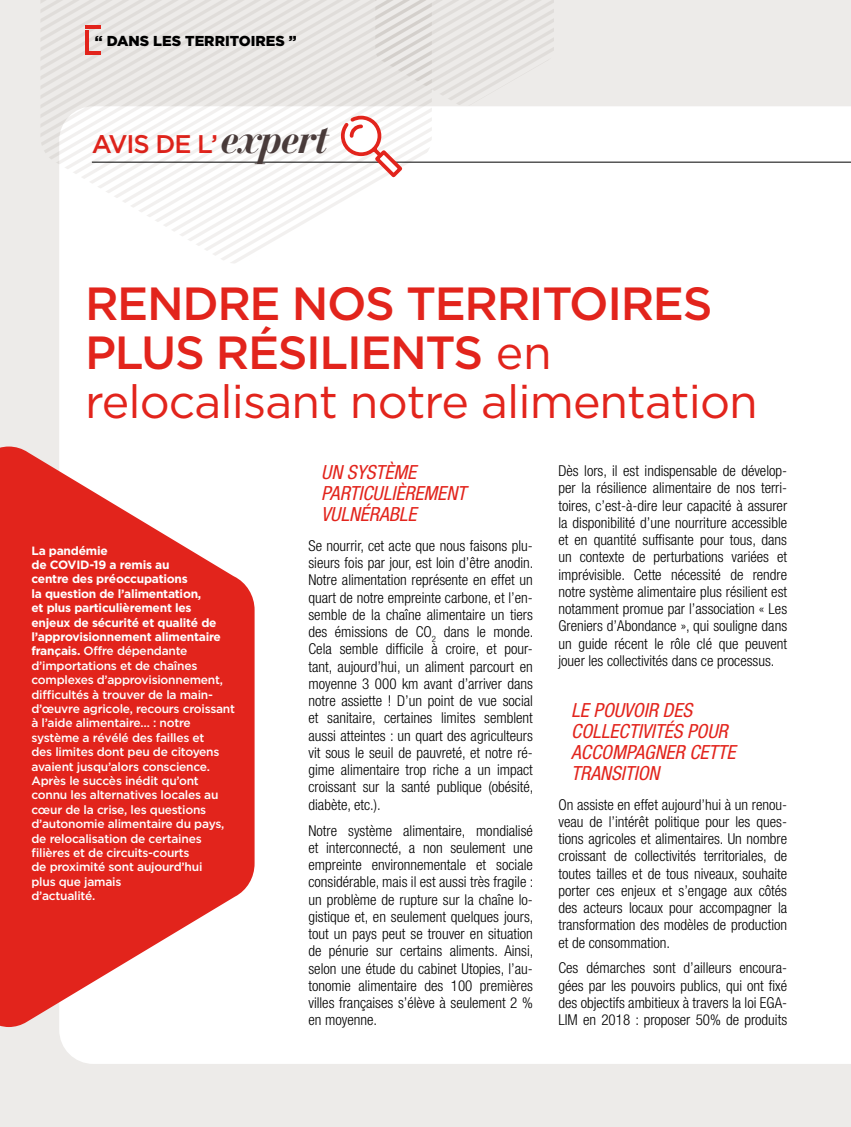
<style>
.page{position:relative;width:851px;height:1127px;background:#fff}
.page>*{position:absolute;margin:0;border:0;box-sizing:border-box;transform-origin:0 0}
.t1{font:500 46.5px/48.6px "Gotham HTF";letter-spacing:-.03em;color:#e2241c}
.t2{font:500 25.5px "Gotham HTF";letter-spacing:-.04em;color:#e2241c}
.t3{font:italic condensed 19.5px/21px "Helvetica Neue";color:#e2241c}
.t4{font:300 condensed 15px/17.2px "Helvetica Neue LT";color:#000;text-align:justify}
.t5{font:900 14.4px "Gotham HTF";color:#000}
.t6{font:500 12px/14.4px "Gotham HTF";letter-spacing:-.02em;color:#fff}
.s1{font-family:"Bauer Bodoni";font-weight:700;font-style:italic;font-size:42px;color:#4b3d3c}
.s2{font-weight:400}
.s3{font-weight:700}
</style>
<div class="page">
<div style="left:0;top:0;width:850px;height:1127px;background:#edebe9"></div>
<div style="left:59px;top:106px;width:791px;height:958px;background:#fff"></div>
<hr style="left:92px;top:162px;width:758px;height:1px;background:#000">
<svg style="left:41px;top:0;width:391px;height:264px"></svg>
<svg style="left:375px;top:0;width:179px;height:106px"></svg>
<svg style="left:339px;top:114px;width:66px;height:67px"></svg>
<svg style="left:0;top:446px;width:254px;height:581px;background:#e8554f"></svg>
<hr style="left:85px;top:26px;width:16px;height:3px;background:#e2241c">
<hr style="left:89px;top:51px;width:12px;height:4px;background:#e2241c">
<hr style="left:85px;top:30px;width:3px;height:25px;background:#e2241c">
<p class="t5" style="left:95px;top:33px;width:203px">“ DANS LES TERRITOIRES ”</p>
<h2 class="t2" style="left:92px;top:130px;width:239px">AVIS DE L’ <span class="s1">expert</span></h2>
<h1 class="t1" style="left:85px;top:278px;width:674px">RENDRE NOS TERRITOIRES<br>PLUS RÉSILIENTS <span class="s2">en relocalisant notre alimentation</span></h1>
<p class="t6" style="left:31px;top:543px;width:205px"><span class="s3">La pandémie<br>de COVID-19 a remis au<br>centre des préoccupations<br>la question de l’alimentation,<br>et plus particulièrement les<br>enjeux de sécurité et qualité de l’approvisionnement alimentaire français.</span> Offre dépendante d’importations et de chaînes complexes d’approvisionnement, difficultés à trouver de la main&shy;d’œuvre agricole, recours croissant à l’aide alimentaire… : notre système a révélé des failles et<br>des limites dont peu de citoyens avaient jusqu’alors conscience.<br>Après le succès inédit qu’ont connu les alternatives locales au cœur de la crise, les questions d’autonomie alimentaire du pays, de relocalisation de certaines filières et de circuits-courts<br>de proximité sont aujourd’hui<br>plus que jamais<br>d’actualité.</p>
<h3 class="t3" style="left:321px;top:461px;width:151px">UN SYSTÈME<br>PARTICULIÈREMENT<br>VULNÉRABLE</h3>
<p class="t4" style="left:308px;top:537px;width:226px">Se nourrir, cet acte que nous faisons plu&shy;sieurs fois par jour, est loin d’être anodin.<br>Notre alimentation représente en effet un quart de notre empreinte carbone, et l’en&shy;semble de la chaîne alimentaire un tiers des émissions de CO<sub>2</sub> dans le monde.<br>Cela semble difficile à croire, et pour&shy;tant, aujourd’hui, un aliment parcourt en moyenne 3 000 km avant d’arriver dans notre assiette ! D’un point de vue social et sanitaire, certaines limites semblent aussi atteintes : un quart des agriculteurs vit sous le seuil de pauvreté, et notre ré&shy;gime alimentaire trop riche a un impact croissant sur la santé publique (obésité, diabète, etc.).</p>
<p class="t4" style="left:308px;top:821px;width:226px">Notre système alimentaire, mondialisé et interconnecté, a non seulement une empreinte environnementale et sociale considérable, mais il est aussi très fragile : un problème de rupture sur la chaîne lo&shy;gistique et, en seulement quelques jours, tout un pays peut se trouver en situation de pénurie sur certains aliments. Ainsi, selon une étude du cabinet Utopies, l’au&shy;tonomie alimentaire des 100 premières villes françaises s’élève à seulement 2 % en moyenne.</p>
<p class="t4" style="left:558px;top:462px;width:230px">Dès lors, il est indispensable de dévelop&shy;per la résilience alimentaire de nos terri&shy;toires, c’est-à-dire leur capacité à assurer la disponibilité d’une nourriture accessible et en quantité suffisante pour tous, dans un contexte de perturbations variées et imprévisible. Cette nécessité de rendre notre système alimentaire plus résilient est notamment promue par l’association « Les Greniers d’Abondance », qui souligne dans un guide récent le rôle clé que peuvent jouer les collectivités dans ce processus.</p>
<h3 class="t3" style="left:571px;top:699px;width:171px">LE POUVOIR DES<br>COLLECTIVITÉS POUR<br>ACCOMPAGNER CETTE<br>TRANSITION</h3>
<p class="t4" style="left:558px;top:796px;width:230px">On assiste en effet aujourd’hui à un renou&shy;veau de l’intérêt politique pour les ques&shy;tions agricoles et alimentaires. Un nombre croissant de collectivités territoriales, de toutes tailles et de tous niveaux, souhaite porter ces enjeux et s’engage aux côtés des acteurs locaux pour accompagner la transformation des modèles de production et de consommation.</p>
<p class="t4" style="left:558px;top:959px;width:230px">Ces démarches sont d’ailleurs encoura&shy;gées par les pouvoirs publics, qui ont fixé des objectifs ambitieux à travers la loi EGA-LIM en 2018 : proposer 50% de produits</p>
</div>
